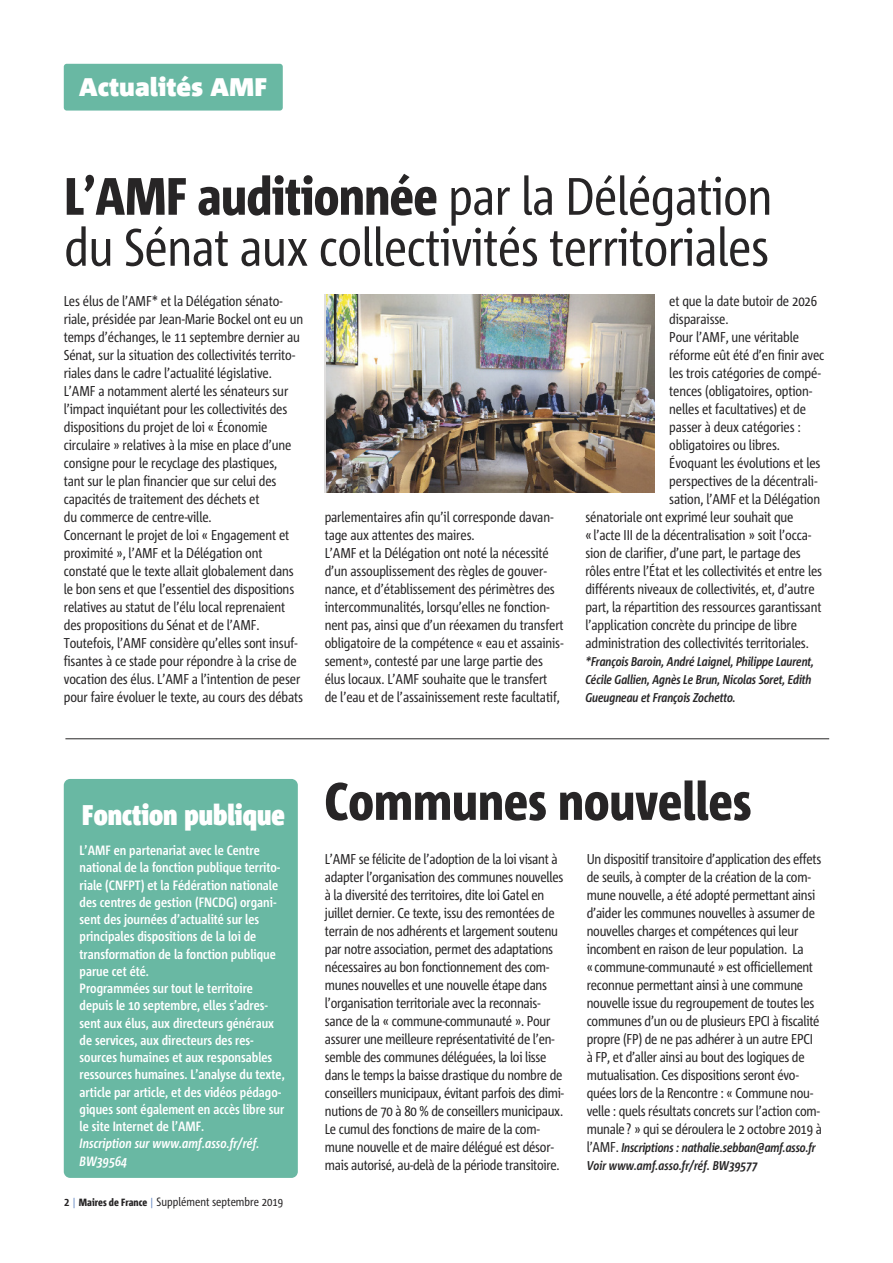
<style>
.page{position:relative;width:893px;height:1263px;background:#fff}
.page>*{position:absolute;margin:0;border:0;box-sizing:border-box;transform-origin:0 0}
.t1{font:52.5px/51px "Corpid C1 Cd";letter-spacing:-.01em;color:#272526}
.t2{font:800 52.5px "Corpid C1 Cd";color:#272526}
.t3{font:900 25.5px "Corpid C1";color:#fff}
.t4{font:14.25px/18px "Corpid C1 Cd";letter-spacing:-.01em;color:#272526}
.t5{font:700 13.5px/17.2px "Corpid C1 Cd";color:#fff}
.t6{font:italic 700 13.5px/17.2px "Corpid C1 Cd";color:#fff}
.t7{font:italic 700 12.75px/18px "Corpid C1 Cd";letter-spacing:-.01em;color:#272526}
.t8{font:12px "Corpid C1 Cd";color:#272526}
.s1{font-weight:800}
.s2{font-weight:400;font-style:normal;font-size:14.25px}
.s3{font-weight:700}
.s4{font-size:10.5px;color:#6185c2}
.s5{font-weight:800;font-size:10.5px}
</style>
<div class="page">
<hr style="left:65px;top:738px;width:764px;height:1px;background:#272526">
<div style="left:64px;top:779px;width:234px;height:399px;background:#69b8a3;border-radius:6px"></div>
<div style="left:64px;top:64px;width:219px;height:47px;background:#69b8a3;border-radius:3px"></div>
<img style="left:326px;top:295px;width:328px;height:198px">
<h2 class="t3" style="left:79px;top:77px;width:190px">Actualités AMF</h2>
<h1 class="t1" style="left:64px;top:175px;width:710px"><span class="s1">L’AMF auditionnée</span> par la Délégation du Sénat aux collectivités territoriales</h1>
<p class="t4" style="left:64px;top:293px;width:241px">Les élus de l’AMF* et la Délégation sénato&shy;riale, présidée par Jean-Marie Bockel ont eu un temps d’échanges, le 11 septembre dernier au Sénat, sur la situation des collectivités territo&shy;riales dans le cadre l’actualité législative.<br>L’AMF a notamment alerté les sénateurs sur l’impact inquiétant pour les collectivités des dispositions du projet de loi « Économie circulaire » relatives à la mise en place d’une consigne pour le recyclage des plastiques,<br>tant sur le plan financier que sur celui des capacités de traitement des déchets et<br>du commerce de centre-ville.<br>Concernant le projet de loi « Engagement et proximité », l’AMF et la Délégation ont constaté que le texte allait globalement dans le bon sens et que l’essentiel des dispositions relatives au statut de l’élu local reprenaient des propositions du Sénat et de l’AMF.<br>Toutefois, l’AMF considère qu’elles sont insuf&shy;fisantes à ce stade pour répondre à la crise de vocation des élus. L’AMF a l’intention de peser pour faire évoluer le texte, au cours des débats</p>
<p class="t4" style="left:325px;top:509px;width:240px">parlementaires afin qu’il corresponde davan&shy;tage aux attentes des maires.<br>L’AMF et la Délégation ont noté la nécessité d’un assouplissement des règles de gouver&shy;nance, et d’établissement des périmètres des intercommunalités, lorsqu’elles ne fonction&shy;nent pas, ainsi que d’un réexamen du transfert obligatoire de la compétence « eau et assainis&shy;sement», contesté par une large partie des élus locaux. L’AMF souhaite que le transfert de l’eau et de l’assainissement reste facultatif,</p>
<p class="t4" style="left:669px;top:293px;width:150px">et que la date butoir de 2026</p>
<p class="t4" style="left:669px;top:311px;width:61px">disparaisse.</p>
<p class="t4" style="left:669px;top:329px;width:131px">Pour l’AMF, une véritable</p>
<p class="t4" style="left:669px;top:347px;width:157px">réforme eût été d’en finir avec</p>
<p class="t4" style="left:669px;top:365px;width:153px">les trois catégories de compé-</p>
<p class="t4" style="left:669px;top:383px;width:144px">tences (obligatoires, option-</p>
<p class="t4" style="left:669px;top:401px;width:138px">nelles et facultatives) et de</p>
<p class="t4" style="left:669px;top:419px;width:133px">passer à deux catégories :</p>
<p class="t4" style="left:669px;top:437px;width:112px">obligatoires ou libres.</p>
<p class="t4" style="left:669px;top:455px;width:153px">Évoquant les évolutions et les</p>
<p class="t4" style="left:669px;top:473px;width:150px">perspectives de la décentrali-</p>
<p class="t4" style="left:669px;top:491px;width:152px">sation, l’AMF et la Délégation</p>
<p class="t4" style="left:585px;top:509px;width:210px">sénatoriale ont exprimé leur souhait que</p>
<p class="t4" style="left:585px;top:527px;width:227px">«l’acte III de la décentralisation » soit l’occa-</p>
<p class="t4" style="left:585px;top:545px;width:217px">sion de clarifier, d’une part, le partage des</p>
<p class="t4" style="left:585px;top:563px;width:238px">rôles entre l’État et les collectivités et entre les</p>
<p class="t4" style="left:585px;top:581px;width:231px">différents niveaux de collectivités, et, d’autre</p>
<p class="t4" style="left:585px;top:599px;width:238px">part, la répartition des ressources garantissant</p>
<p class="t4" style="left:585px;top:617px;width:213px">l’application concrète du principe de libre</p>
<p class="t4" style="left:585px;top:635px;width:225px">administration des collectivités territoriales.</p>
<p class="t7" style="left:585px;top:654px;width:230px">*François Baroin, André Laignel, Philippe Laurent,<br>Cécile Gallien, Agnès Le Brun, Nicolas Soret, Edith<br>Gueugneau et François Zochetto.</p>
<h1 class="t2" style="left:82px;top:780px;width:671px"><sub>Fonction</sub> <sub>publique</sub> Communes nouvelles</h1>
<p class="t4" style="left:325px;top:851px;width:241px">L’AMF se félicite de l’adoption de la loi visant à adapter l’organisation des communes nouvelles à la diversité des territoires, dite loi Gatel en juillet dernier. Ce texte, issu des remontées de terrain de nos adhérents et largement soutenu par notre association, permet des adaptations nécessaires au bon fonctionnement des com&shy;munes nouvelles et une nouvelle étape dans l’organisation territoriale avec la reconnais&shy;sance de la « commune-communauté ». Pour assurer une meilleure représentativité de l’en&shy;semble des communes déléguées, la loi lisse dans le temps la baisse drastique du nombre de conseillers municipaux, évitant parfois des dimi&shy;nutions de 70 à 80 % de conseillers municipaux.<br>Le cumul des fonctions de maire de la com&shy;mune nouvelle et de maire délégué est désor&shy;mais autorisé, au-delà de la période transitoire.</p>
<p class="t4" style="left:587px;top:851px;width:237px">Un dispositif transitoire d’application des effets de seuils, à compter de la création de la com&shy;mune nouvelle, a été adopté permettant ainsi d’aider les communes nouvelles à assumer de nouvelles charges et compétences qui leur incombent en raison de leur population. La «commune-communauté » est officiellement reconnue permettant ainsi à une commune nouvelle issue du regroupement de toutes les communes d’un ou de plusieurs EPCI à fiscalité propre (FP) de ne pas adhérer à un autre EPCI à FP, et d’aller ainsi au bout des logiques de mutualisation. Ces dispositions seront évo&shy;quées lors de la Rencontre : « Commune nou&shy;velle : quels résultats concrets sur l’action com&shy;munale? » qui se déroulera le 2 octobre 2019 à</p>
<p class="t5" style="left:80px;top:843px;width:207px">L’AMF en partenariat avec le Centre national de la fonction publique territo&shy;riale (CNFPT) et la Fédération nationale des centres de gestion (FNCDG) organi&shy;sent des journées d’actualité sur les principales dispositions de la loi de transformation de la fonction publique parue cet été.<br>Programmées sur tout le territoire depuis le 10 septembre, elles s’adres&shy;sent aux élus, aux directeurs généraux de services, aux directeurs des res&shy;sources humaines et aux responsables ressources humaines. L’analyse du texte, article par article, et des vidéos pédago&shy;giques sont également en accès libre sur le site Internet de l’AMF.</p>
<p class="t6" style="left:80px;top:1136px;width:181px">Inscription sur www.amf.asso.fr/réf.<br>BW39564</p>
<p class="t7" style="left:587px;top:1140px;width:231px"><span class="s2">l’AMF.</span> Inscriptions : nathalie.sebban@amf.asso.fr<br>Voir www.amf.asso.fr/réf. BW39577</p>
<p class="t8" style="left:64px;top:1197px;width:221px"><span class="s3">2</span> <span class="s4">|</span> <span class="s5">Maires de France</span> <span class="s4">|</span> Supplément septembre 2019</p>
</div>
